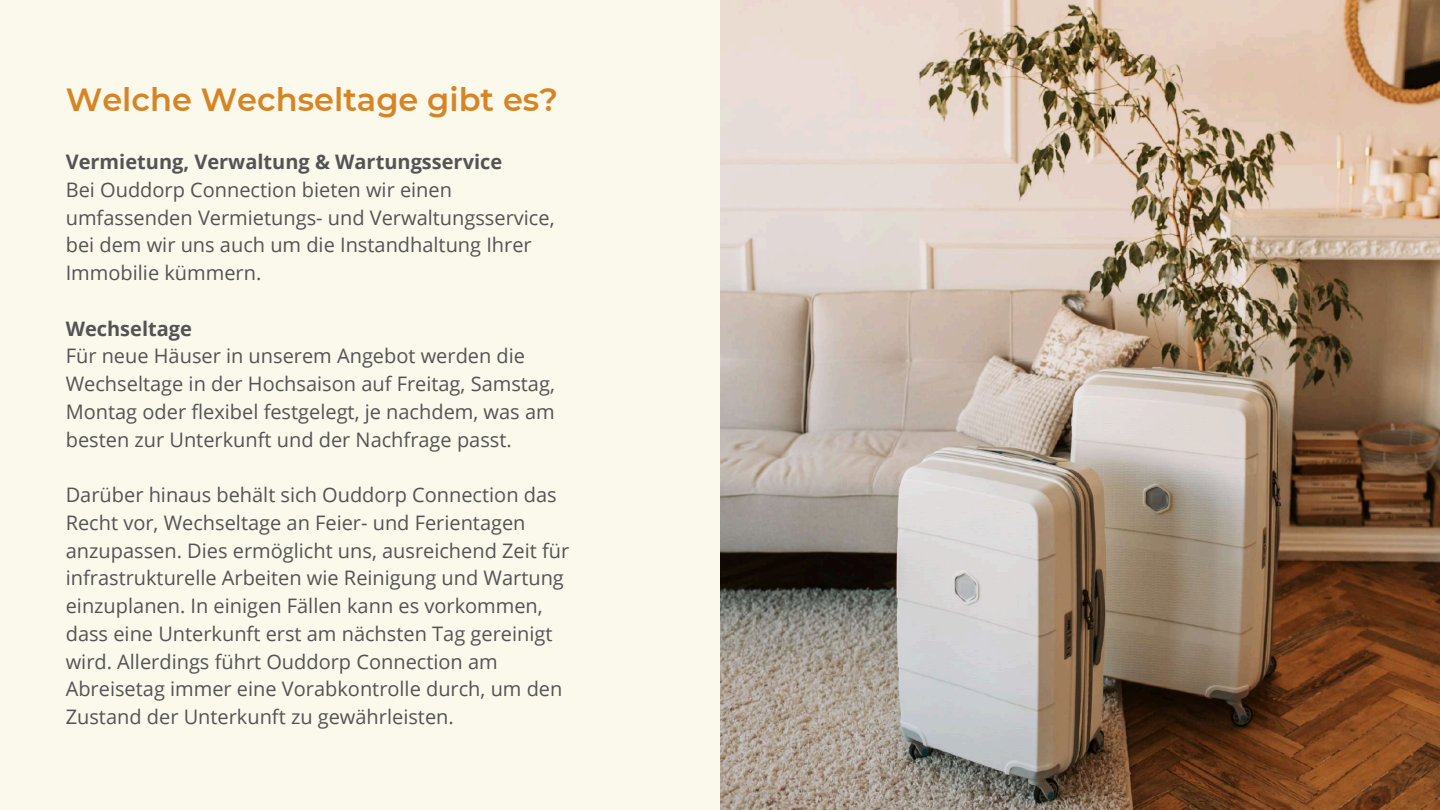
<style>
.page{position:relative;width:1440px;height:810px;background:#fbf8ec}
.page>*{position:absolute;margin:0;border:0;box-sizing:border-box;transform-origin:0 0}
.t1{font:600 32px "Montserrat";color:#d78424}
.t2{font:20px/27.8px "Open Sans";color:#545454}
.t3{font:700 20px "Open Sans";color:#545454}
</style>
<div class="page">
<img style="left:720px;top:0;width:720px;height:810px">
<h1 class="t1" style="left:66px;top:80px;width:494px">Welche Wechseltage gibt es?</h1>
<p class="t3" style="left:66px;top:148px;width:438px">Vermietung, Verwaltung &amp; Wartungsservice</p>
<p class="t2" style="left:66px;top:175px;width:490px">Bei Ouddorp Connection bieten wir einen umfassenden Vermietungs- und Verwaltungsservice, bei dem wir uns auch um die Instandhaltung Ihrer Immobilie kümmern.</p>
<p class="t3" style="left:66px;top:314px;width:128px">Wechseltage</p>
<p class="t2" style="left:66px;top:342px;width:491px">Für neue Häuser in unserem Angebot werden die Wechseltage in der Hochsaison auf Freitag, Samstag, Montag oder flexibel festgelegt, je nachdem, was am besten zur Unterkunft und der Nachfrage passt.</p>
<p class="t2" style="left:66px;top:481px;width:505px">Darüber hinaus behält sich Ouddorp Connection das Recht vor, Wechseltage an Feier- und Ferientagen anzupassen. Dies ermöglicht uns, ausreichend Zeit für infrastrukturelle Arbeiten wie Reinigung und Wartung einzuplanen. In einigen Fällen kann es vorkommen, dass eine Unterkunft erst am nächsten Tag gereinigt wird. Allerdings führt Ouddorp Connection am Abreisetag immer eine Vorabkontrolle durch, um den Zustand der Unterkunft zu gewährleisten.</p>
</div>
